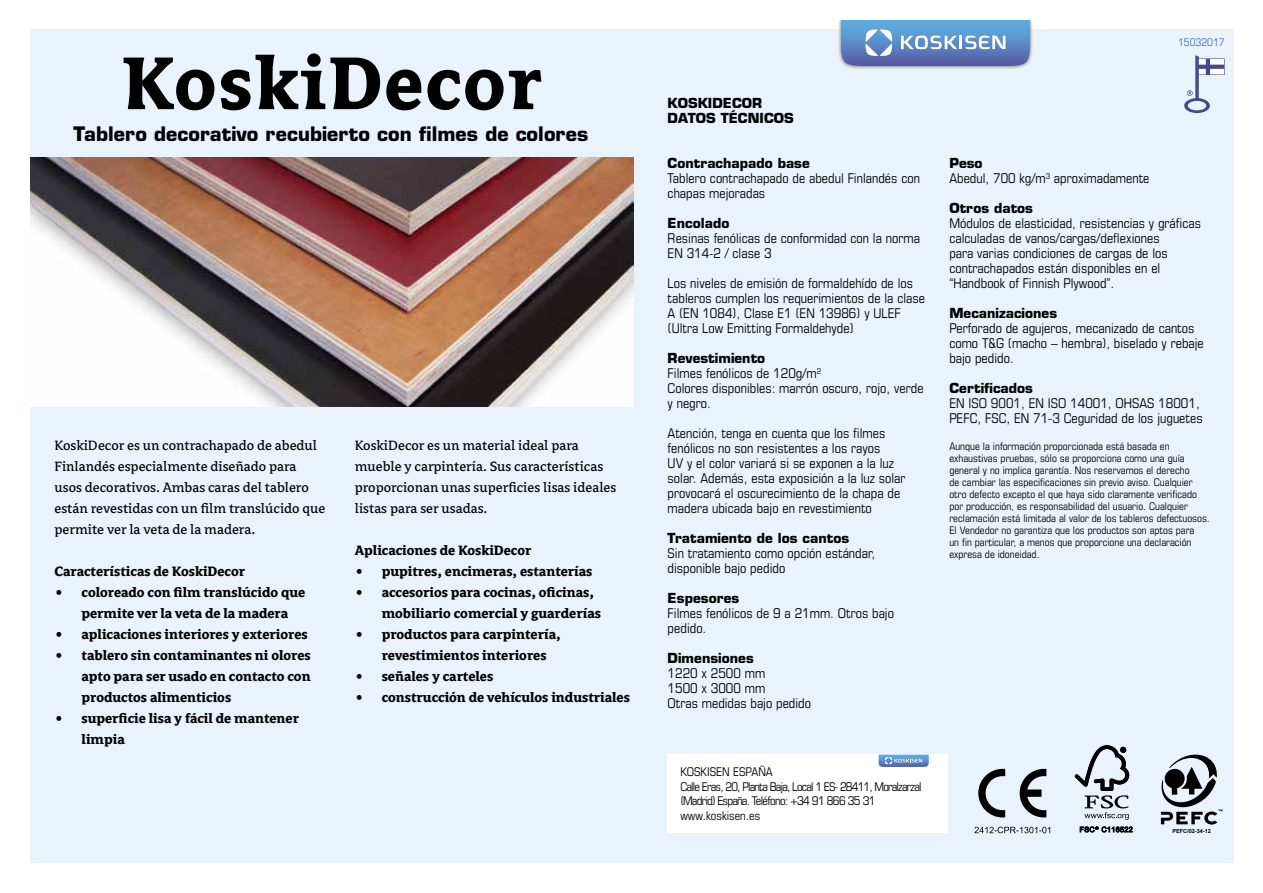
<style>
.page{position:relative;width:1263px;height:893px;background:#fff}
.page>*{position:absolute;margin:0;border:0;box-sizing:border-box;transform-origin:0 0}
.t1{font:700 82.5px "Avance OT";letter-spacing:.025em;color:#000}
.t2{font:700 19.5px "Eurostile LT Std";letter-spacing:.005em;color:#000}
.t3{font:700 15px/21px "Avance OT";color:#000}
.t4{font:15px/21px "Avance OT";color:#000}
.t5{font:condensed 13.5px/15px "Eurostile LT Std";letter-spacing:.005em;color:#000}
.t6{font:700 13.5px/15px "Eurostile LT Std";letter-spacing:.005em;color:#000}
.t7{font:condensed 12px/14.4px "Eurostile LT Std";letter-spacing:-.065em;color:#000}
.t8{font:condensed 10.5px/12px "Eurostile LT Std";color:#000}
.t9{font:condensed 10.5px "Eurostile LT Std";color:#4171b4}
.t10{font:700 5.55px "Arial";color:#000}
.s1{font-weight:700;font-stretch:normal}
</style>
<div class="page">
<div style="left:30px;top:30px;width:1203px;height:833px;background:#eaf2fb"></div>
<div style="left:838px;top:17px;width:196px;height:52px;background:#000;opacity:.45"></div>
<svg style="left:841px;top:20px;width:189px;height:46px;background:#6d94ca"></svg>
<div style="left:837px;top:12px;width:197px;height:8px;background:#fff"></div>
<div style="left:668px;top:755px;width:280px;height:78px;background:#fff"></div>
<svg style="left:878px;top:755px;width:51px;height:12px"></svg>
<svg style="left:1160px;top:755px;width:62px;height:69px"></svg>
<svg style="left:1074px;top:745px;width:55px;height:75px"></svg>
<svg style="left:1080px;top:826px;width:52px;height:6px"></svg>
<svg style="left:1020px;top:769px;width:26px;height:48px"></svg>
<svg style="left:978px;top:769px;width:27px;height:48px"></svg>
<svg style="left:974px;top:827px;width:76px;height:6px"></svg>
<svg style="left:1184px;top:55px;width:41px;height:58px"></svg>
<img style="left:30px;top:157px;width:604px;height:250px">
<h1 class="t1" style="left:122px;top:39px;width:422px">KoskiDecor</h1>
<h2 class="t2" style="left:74px;top:121px;width:516px">Tablero decorativo recubierto con filmes de colores</h2>
<p class="t4" style="left:55px;top:435px;width:272px">KoskiDecor es un contrachapado de abedul Finlandés especialmente diseñado para usos decorativos. Ambas caras del tablero están revestidas con un film translúcido que permite ver la veta de la madera.</p>
<p class="t3" style="left:55px;top:561px;width:192px">Características de KoskiDecor</p>
<p class="t3" style="left:82px;top:582px;width:225px;text-indent:-27px">• coloreado con film translúcido que permite ver la veta de la madera</p>
<p class="t3" style="left:55px;top:624px;width:255px">• aplicaciones interiores y exteriores</p>
<p class="t3" style="left:82px;top:645px;width:231px;text-align:justify;text-indent:-27px">• tablero sin contaminantes ni olores apto para ser usado en contacto con productos alimenticios</p>
<p class="t3" style="left:82px;top:708px;width:219px;text-indent:-27px">• superficie lisa y fácil de mantener limpia</p>
<p class="t4" style="left:355px;top:435px;width:263px">KoskiDecor es un material ideal para mueble y carpintería. Sus características proporcionan unas superficies lisas ideales listas para ser usadas.</p>
<p class="t3" style="left:355px;top:540px;width:178px">Aplicaciones de KoskiDecor</p>
<p class="t3" style="left:355px;top:561px;width:239px">• pupitres, encimeras, estanterías</p>
<p class="t3" style="left:382px;top:582px;width:221px;text-indent:-27px">• accesorios para cocinas, oficinas, mobiliario comercial y guarderías</p>
<p class="t3" style="left:382px;top:624px;width:181px;text-indent:-27px">• productos para carpintería, revestimientos interiores</p>
<p class="t3" style="left:355px;top:666px;width:140px">• señales y carteles</p>
<p class="t3" style="left:355px;top:687px;width:277px">• construcción de vehículos industriales</p>
<p class="t6" style="left:668px;top:96px;width:128px">KOSKIDECOR<br>DATOS TÉCNICOS</p>
<p class="t6" style="left:668px;top:156px;width:144px">Contrachapado base</p>
<p class="t5" style="left:668px;top:171px;width:254px">Tablero contrachapado de abedul Finlandés con chapas mejoradas</p>
<p class="t6" style="left:668px;top:216px;width:63px">Encolado</p>
<p class="t5" style="left:668px;top:231px;width:254px">Resinas fenólicas de conformidad con la norma<br>EN 314-2 / clase 3</p>
<p class="t5" style="left:668px;top:276px;width:259px">Los niveles de emisión de formaldehído de los tableros cumplen los requerimientos de la clase A (EN 1084), Clase E1 (EN 13986) y ULEF (Ultra Low Emitting Formaldehyde)</p>
<p class="t5" style="left:668px;top:351px;width:257px"><span class="s1">Revestimiento<br></span>Filmes fenólicos de 120g/m<sup>2<br></sup>Colores disponibles: marrón oscuro, rojo, verde y negro.</p>
<p class="t5" style="left:668px;top:426px;width:239px">Atención, tenga en cuenta que los filmes fenólicos no son resistentes a los rayos<br>UV y el color variará si se exponen a la luz solar. Además, esta exposición a la luz solar provocará el oscurecimiento de la chapa de madera ubicada bajo en revestimiento</p>
<p class="t6" style="left:668px;top:531px;width:183px">Tratamiento de los cantos</p>
<p class="t5" style="left:668px;top:546px;width:209px">Sin tratamiento como opción estándar, disponible bajo pedido</p>
<p class="t6" style="left:668px;top:591px;width:73px">Espesores</p>
<p class="t5" style="left:668px;top:606px;width:228px">Filmes fenólicos de 9 a 21mm. Otros bajo pedido.</p>
<p class="t6" style="left:668px;top:651px;width:88px">Dimensiones</p>
<p class="t5" style="left:668px;top:666px;width:145px">1220 x 2500 mm<br>1500 x 3000 mm<br>Otras medidas bajo pedido</p>
<p class="t7" style="left:680px;top:765px;width:243px">KOSKISEN ESPAÑA<br>Calle Eras, 20, Planta Baja, Local 1 ES- 28411, Moralzarzal (Madrid) España. Teléfono: +34 91 866 35 31 www.koskisen.es</p>
<p class="t9" style="left:1178px;top:36px;width:48px">15032017</p>
<p class="t5" style="left:949px;top:156px;width:202px"><span class="s1">Peso<br></span>Abedul, 700 kg/m<sup>3</sup> aproximadamente</p>
<p class="t6" style="left:949px;top:201px;width:85px">Otros datos</p>
<p class="t5" style="left:949px;top:216px;width:253px">Módulos de elasticidad, resistencias y gráficas calculadas de vanos/cargas/deflexiones<br>para varias condiciones de cargas de los contrachapados están disponibles en el “Handbook of Finnish Plywood”.</p>
<p class="t6" style="left:949px;top:306px;width:109px">Mecanizaciones</p>
<p class="t5" style="left:949px;top:321px;width:256px">Perforado de agujeros, mecanizado de cantos como T&amp;G (macho – hembra), biselado y rebaje bajo pedido.</p>
<p class="t6" style="left:949px;top:381px;width:85px">Certificados</p>
<p class="t5" style="left:949px;top:396px;width:255px">EN ISO 9001, EN ISO 14001, OHSAS 18001,<br>PEFC, FSC, EN 71-3 Ceguridad de los juguetes</p>
<p class="t8" style="left:949px;top:440px;width:262px">Aunque la información proporcionada está basada en exhaustivas pruebas, sólo se proporciona como una guía general y no implica garantía. Nos reservamos el derecho<br>de cambiar las especificaciones sin previo aviso. Cualquier otro defecto excepto el que haya sido claramente verificado por producción, es responsabilidad del usuario. Cualquier reclamación está limitada al valor de los tableros defectuosos.<br>El Vendedor no garantiza que los productos son aptos para<br>un fin particular, a menos que proporcione una declaración expresa de idoneidad.</p>
<p class="t10" style="left:1172px;top:828px;width:40px">PEFC/02-34-12</p>
</div>
